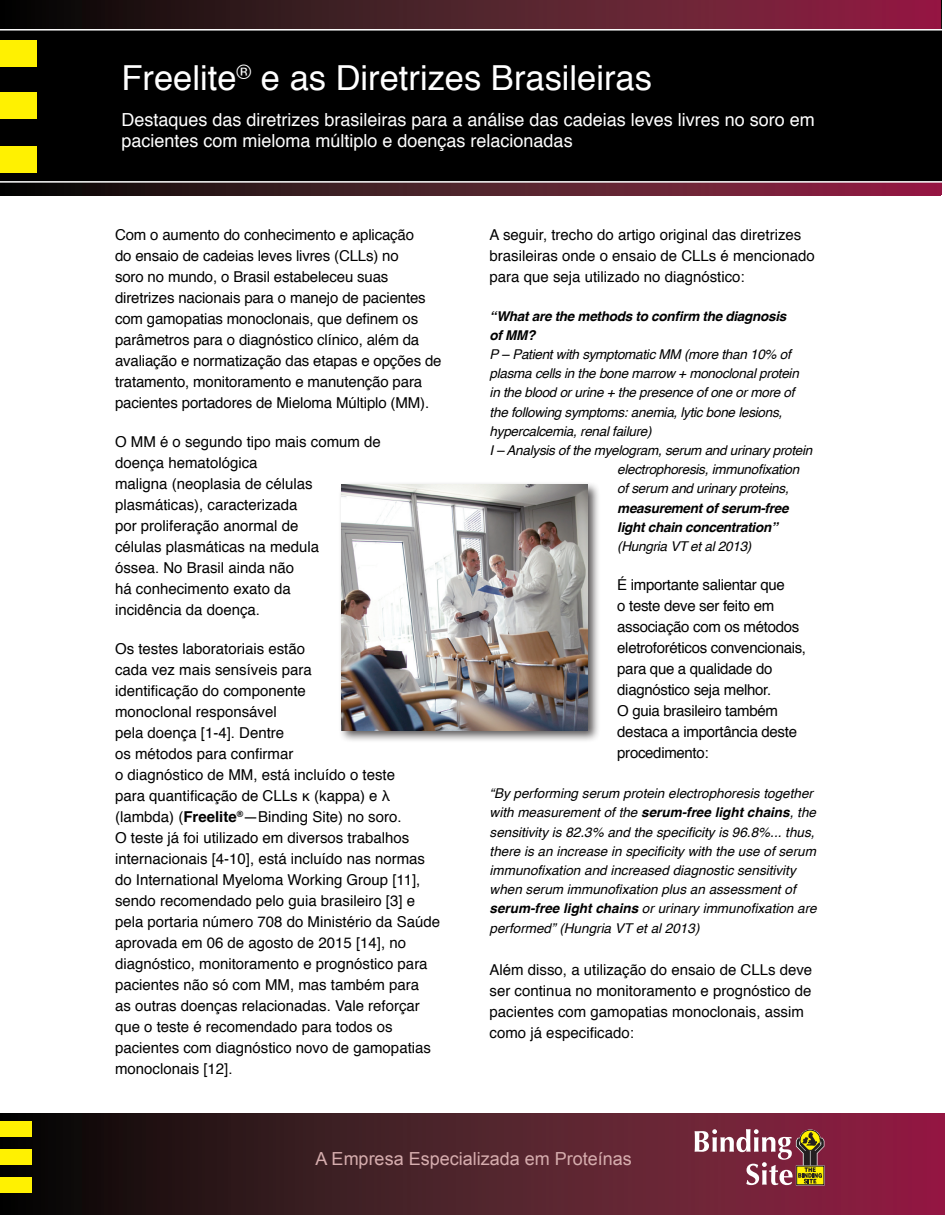
<style>
.page{position:relative;width:945px;height:1215px;background:#fff}
.page>*{position:absolute;margin:0;border:0;box-sizing:border-box;transform-origin:0 0}
.t1{font:34.5px "Helvetica";color:#fff}
.t2{font:18px/21.6px "Helvetica";color:#fff}
.t3{font:18px "Arial";color:#d6adae}
.t4{font:15px/21px "Helvetica";color:#000}
.t5{font:15px/21px "Helvetica";letter-spacing:-.02em;color:#000}
.t6{font:italic 13.5px/19.2px "Helvetica";color:#000}
.t7{font:italic 13.5px "Helvetica";letter-spacing:-.02em;color:#000}
.t8{font:italic 700 13.5px/19.2px "Helvetica";letter-spacing:-.02em;color:#000}
.s1{font-weight:700}
</style>
<div class="page">
<svg style="left:0;top:1113px;width:945px;height:102px;background:#4b1c27"></svg>
<div style="left:0;top:1122px;width:32px;height:15px;background:#fff101"></div>
<div style="left:0;top:1150px;width:32px;height:15px;background:#fff101"></div>
<div style="left:0;top:1178px;width:32px;height:15px;background:#fff101"></div>
<svg style="left:695px;top:1129px;width:130px;height:56px;background:#925b5a"></svg>
<svg style="left:1px;top:0;width:939px;height:195px;background:#4e1b28"></svg>
<div style="left:0;top:29px;width:942px;height:154px;background:#000"></div>
<div style="left:0;top:40px;width:36px;height:27px;background:#fff101"></div>
<div style="left:0;top:92px;width:36px;height:27px;background:#fff101"></div>
<div style="left:0;top:146px;width:36px;height:27px;background:#fff101"></div>
<div style="left:338px;top:481px;width:263px;height:262px;background:#231f20;opacity:.75"></div>
<img style="left:342px;top:485px;width:246px;height:245px">
<h1 class="t1" style="left:122px;top:52px;width:532px">Freelite<sup>®</sup> e as Diretrizes Brasileiras</h1>
<p class="t2" style="left:122px;top:109px;width:695px">Destaques das diretrizes brasileiras para a análise das cadeias leves livres no soro em pacientes com mieloma múltiplo e doenças relacionadas</p>
<p class="t4" style="left:115px;top:224px;width:328px">Com o aumento do conhecimento e aplicação<br>do ensaio de cadeias leves livres (CLLs) no<br>soro no mundo, o Brasil estabeleceu suas diretrizes nacionais para o manejo de pacientes com gamopatias monoclonais, que definem os parâmetros para o diagnóstico clínico, além da avaliação e normatização das etapas e opções de tratamento, monitoramento e manutenção para pacientes portadores de Mieloma Múltiplo (MM).</p>
<p class="t4" style="left:115px;top:431px;width:267px">O MM é o segundo tipo mais comum de doença hematológica<br>maligna (neoplasia de células plasmáticas), caracterizada<br>por proliferação anormal de<br>células plasmáticas na medula<br>óssea. No Brasil ainda não<br>há conhecimento exato da<br>incidência da doença.</p>
<p class="t4" style="left:115px;top:638px;width:327px">Os testes laboratoriais estão<br>cada vez mais sensíveis para<br>identificação do componente<br>monoclonal responsável<br>pela doença [1-4]. Dentre<br>os métodos para confirmar<br>o diagnóstico de MM, está incluído o teste<br>para quantificação de CLLs κ (kappa) e λ (lambda) (<span class="s1">Freelite</span><sup>®</sup>—Binding Site) no soro.<br>O teste já foi utilizado em diversos trabalhos internacionais [4-10], está incluído nas normas do International Myeloma Working Group [11], sendo recomendado pelo guia brasileiro [3] e pela portaria número 708 do Ministério da Saúde aprovada em 06 de agosto de 2015 [14], no diagnóstico, monitoramento e prognóstico para pacientes não só com MM, mas também para<br>as outras doenças relacionadas. Vale reforçar que o teste é recomendado para todos os pacientes com diagnóstico novo de gamopatias monoclonais [12].</p>
<p class="t4" style="left:490px;top:224px;width:327px">A seguir, trecho do artigo original das diretrizes brasileiras onde o ensaio de CLLs é mencionado para que seja utilizado no diagnóstico:</p>
<p class="t8" style="left:490px;top:306px;width:298px">“What are the methods to confirm the diagnosis of MM?</p>
<p class="t7" style="left:490px;top:344px;width:303px">P – Patient with symptomatic MM (more than 10% of</p>
<p class="t7" style="left:490px;top:363px;width:311px">plasma cells in the bone marrow + monoclonal protein</p>
<p class="t7" style="left:490px;top:382px;width:306px">in the blood or urine + the presence of one or more of</p>
<p class="t7" style="left:490px;top:401px;width:294px">the following symptoms: anemia, lytic bone lesions,</p>
<p class="t7" style="left:490px;top:420px;width:163px">hypercalcemia, renal failure)</p>
<p class="t7" style="left:490px;top:440px;width:324px">I – Analysis of the myelogram, serum and urinary protein</p>
<p class="t7" style="left:617px;top:459px;width:183px">electrophoresis, immunofixation</p>
<p class="t7" style="left:617px;top:478px;width:173px">of serum and urinary proteins,</p>
<p class="t8" style="left:617px;top:498px;width:173px">measurement of serum-free light chain concentration”</p>
<p class="t7" style="left:617px;top:536px;width:136px">(Hungria VT et al 2013)</p>
<p class="t5" style="left:617px;top:575px;width:190px">É importante salientar que<br>o teste deve ser feito em associação com os métodos eletroforéticos convencionais, para que a qualidade do diagnóstico seja melhor.<br>O guia brasileiro também destaca a importância deste procedimento:</p>
<p class="t6" style="left:490px;top:784px;width:329px">“By performing serum protein electrophoresis together with measurement of the <span class="s1">serum-free light chains</span>, the sensitivity is 82.3% and the specificity is 96.8%... thus, there is an increase in specificity with the use of serum immunofixation and increased diagnostic sensitivity when serum immunofixation plus an assessment of <span class="s1">serum-free light chains</span> or urinary immunofixation are performed” (Hungria VT et al 2013)</p>
<p class="t4" style="left:490px;top:959px;width:324px">Além disso, a utilização do ensaio de CLLs deve ser continua no monitoramento e prognóstico de pacientes com gamopatias monoclonais, assim como já especificado:</p>
<p class="t3" style="left:316px;top:1147px;width:318px">A Empresa Especializada em Proteínas</p>
</div>
